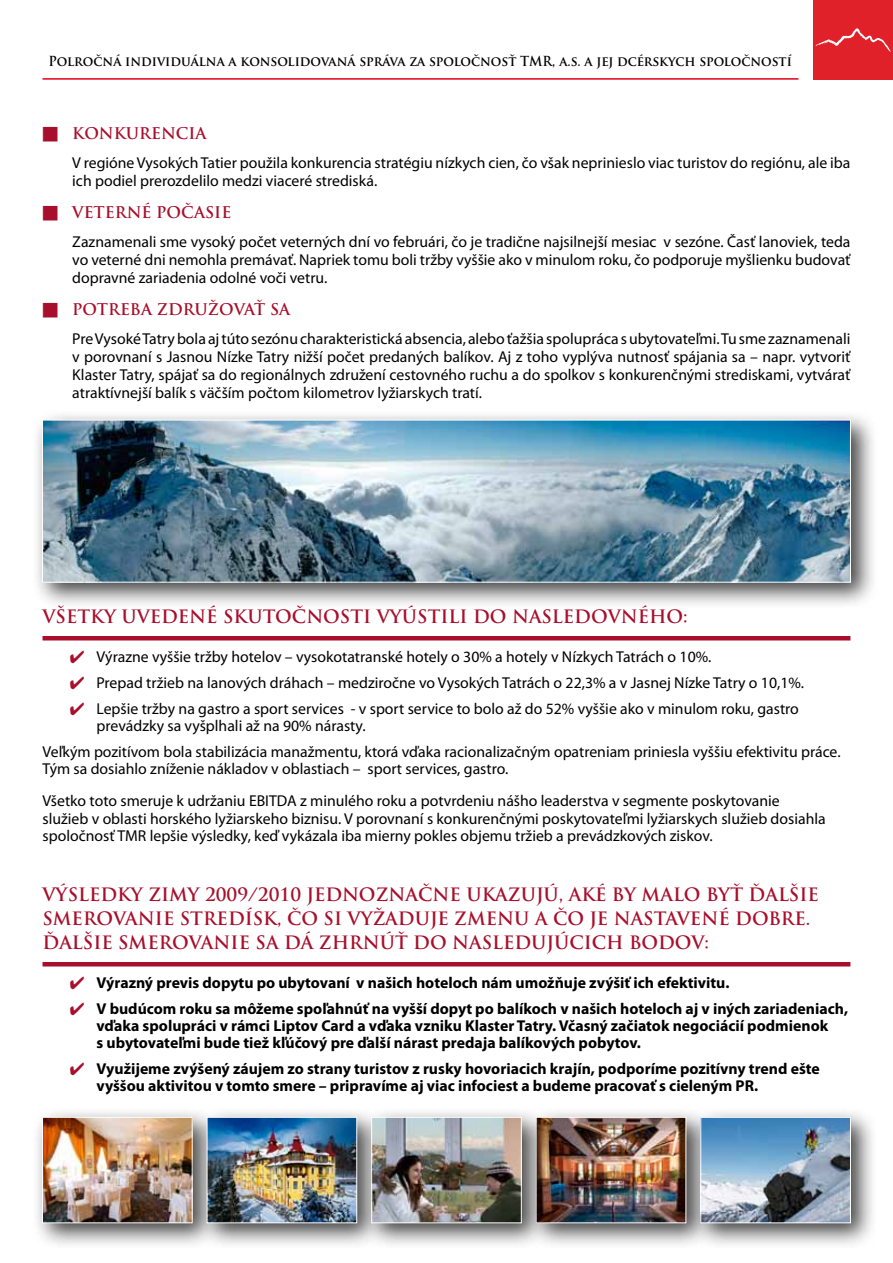
<style>
.page{position:relative;width:893px;height:1263px;background:#fff}
.page>*{position:absolute;margin:0;border:0;box-sizing:border-box;transform-origin:0 0}
.t1{font:700 18px/24px "Trajan Pro";color:#a80f2c}
.t2{font:15.75px/18px "Myriad Pro";color:#000}
.t3{font:700 15.75px/17.4px "Myriad Pro";color:#000}
.t4{font:700 15.75px "Trajan Pro";color:#a80f2c}
.t5{font:700 13.5px "Trajan Pro";letter-spacing:-.01em;color:#000;scale:.95 1}
.s1{color:#a80f2c}
</style>
<div class="page">
<div style="left:813px;top:0;width:80px;height:80px;background:#e1212a"></div>
<svg style="left:816px;top:28px;width:75px;height:24px"></svg>
<hr style="left:43px;top:78px;width:755px;height:2px;background:#e2001a">
<div style="left:32px;top:1107px;width:188px;height:143px;background:#000;opacity:.75"></div>
<img style="left:44px;top:1119px;width:147px;height:102px">
<div style="left:42px;top:1117px;width:151px;height:106px;border:1px solid #fff"></div>
<div style="left:197px;top:1107px;width:188px;height:143px;background:#000;opacity:.75"></div>
<img style="left:209px;top:1119px;width:146px;height:102px">
<div style="left:207px;top:1117px;width:150px;height:106px;border:1px solid #fff"></div>
<div style="left:526px;top:1107px;width:188px;height:143px;background:#000;opacity:.75"></div>
<img style="left:549px;top:1119px;width:135px;height:102px">
<div style="left:536px;top:1117px;width:150px;height:106px;border:1px solid #fff"></div>
<div style="left:361px;top:1107px;width:188px;height:143px;background:#000;opacity:.75"></div>
<img style="left:373px;top:1119px;width:147px;height:102px">
<div style="left:371px;top:1117px;width:151px;height:106px;border:1px solid #fff"></div>
<div style="left:690px;top:1107px;width:188px;height:143px;background:#000;opacity:.75"></div>
<img style="left:702px;top:1119px;width:147px;height:102px">
<div style="left:700px;top:1117px;width:151px;height:106px;border:1px solid #fff"></div>
<div style="left:32px;top:410px;width:846px;height:200px;background:#000;opacity:.75"></div>
<img style="left:44px;top:422px;width:805px;height:159px">
<div style="left:42px;top:420px;width:809px;height:163px;border:1px solid #fff"></div>
<hr style="left:43px;top:636px;width:807px;height:4px;background:#a80f2c">
<hr style="left:43px;top:962px;width:807px;height:4px;background:#a80f2c">
<p class="t5" style="left:48px;top:53px;width:784px">POLROČNÁ INDIVIDUÁLNA A KONSOLIDOVANÁ SPRÁVA ZA SPOLOČNOSŤ TMR, A.S. A JEJ DCÉRSKYCH SPOLOČNOSTÍ</p>
<p class="t4" style="left:72px;top:124px;width:115px">KONKURENCIA</p>
<p class="t2" style="left:72px;top:153px;width:780px">V regióne Vysokých Tatier použila konkurencia stratégiu nízkych cien, čo však neprinieslo viac turistov do regiónu, ale iba ich podiel prerozdelilo medzi viaceré strediská.</p>
<p class="t4" style="left:72px;top:203px;width:106px">VETERNÉ POČASIE</p>
<p class="t2" style="left:72px;top:232px;width:780px;text-align:justify">Zaznamenali sme vysoký počet veterných dní vo februári, čo je tradične najsilnejší mesiac v sezóne. Časť lanoviek, teda vo veterné dni nemohla premávať. Napriek tomu boli tržby vyššie ako v minulom roku, čo podporuje myšlienku budovať dopravné zariadenia odolné voči vetru.</p>
<p class="t4" style="left:72px;top:300px;width:60px">POTREBA</p>
<p class="t4" style="left:157px;top:300px;width:64px">ZDRUŽOVAŤ</p>
<p class="t4" style="left:270px;top:300px;width:11px">SA</p>
<p class="t2" style="left:72px;top:329px;width:780px;text-align:justify">Pre Vysoké Tatry bola aj túto sezónu charakteristická absencia, alebo ťažšia spolupráca s ubytovateľmi. Tu sme zaznamenali v porovnaní s Jasnou Nízke Tatry nižší počet predaných balíkov. Aj z toho vyplýva nutnosť spájania sa – napr. vytvoriť Klaster Tatry, spájať sa do regionálnych združení cestovného ruchu a do spolkov s konkurenčnými strediskami, vytvárať atraktívnejší balík s väčším počtom kilometrov lyžiarskych tratí.</p>
<p class="t1" style="left:43px;top:605px;width:647px">VŠETKY UVEDENÉ SKUTOČNOSTI VYÚSTILI DO NASLEDOVNÉ HO:</p>
<p class="t2" style="left:70px;top:647px;width:643px"><span class="s1">✔</span> Výrazne vyššie tržby hotelov – vysokotatranské hotely o 30% a hotely v Nízkych Tatrách o 10%.</p>
<p class="t2" style="left:70px;top:673px;width:736px"><span class="s1">✔</span> Prepad tržieb na lanových dráhach – medziročne vo Vysokých Tatrách o 22,3% a v Jasnej Nízke Tatry o 10,1%.</p>
<p class="t2" style="left:97px;top:699px;width:704px;line-height:17.2px;text-indent:-27px"><span class="s1">✔</span> Lepšie tržby na gastro a sport services - v sport service to bolo až do 52% vyššie ako v minulom roku, gastro prevádzky sa vyšplhali až na 90% nárasty.</p>
<p class="t2" style="left:43px;top:742px;width:800px;line-height:17.4px">Veľkým pozitívom bola stabilizácia manažmentu, ktorá vďaka racionalizačným opatreniam priniesla vyššiu efektivitu práce.<br>Tým sa dosiahlo zníženie nákladov v oblastiach – sport services, gastro.</p>
<p class="t2" style="left:43px;top:792px;width:785px;line-height:17.4px">Všetko toto smeruje k udržaniu EBITDA z minulého roku a potvrdeniu nášho leaderstva v segmente poskytovanie služieb v oblasti horského lyžiarskeho biznisu. V porovnaní s konkurenčnými poskytovateľmi lyžiarskych služieb dosiahla spoločnosť TMR lepšie výsledky, keď vykázala iba mierny pokles objemu tržieb a prevádzkových ziskov.</p>
<p class="t1" style="left:43px;top:883px;width:778px">VÝSLEDKY ZIMY 2009/2010 JEDNOZNAČNE UKAZUJÚ, AKÉ BY MALO BYŤ ĎALŠIE<br>SMEROVANIE STREDÍSK, ČO SI VYŽADUJE ZMENU A ČO JE NASTAVENÉ DOBRE.<br>ĎALŠIE SMEROVANIE SA DÁ ZHRNÚŤ DO NASLEDUJÚCICH BODOV:</p>
<p class="t3" style="left:70px;top:973px;width:661px"><span class="s1">✔</span> Výrazný previs dopytu po ubytovaní v našich hoteloch nám umožňuje zvýšiť ich efektivitu.</p>
<p class="t3" style="left:97px;top:999px;width:753px;text-indent:-27px"><span class="s1">✔</span> V budúcom roku sa môžeme spoľahnúť na vyšší dopyt po balíkoch v našich hoteloch aj v iných zariadeniach, vďaka spolupráci v rámci Liptov Card a vďaka vzniku Klaster Tatry. Včasný začiatok negociácií podmienok<br>s ubytovateľmi bude tiež kľúčový pre ďalší nárast predaja balíkových pobytov.</p>
<p class="t3" style="left:97px;top:1060px;width:725px;text-indent:-27px"><span class="s1">✔</span> Využijeme zvýšený záujem zo strany turistov z rusky hovoriacich krajín, podporíme pozitívny trend ešte vyššou aktivitou v tomto smere – pripravíme aj viac infociest a budeme pracovať s cieleným PR.</p>
</div>
